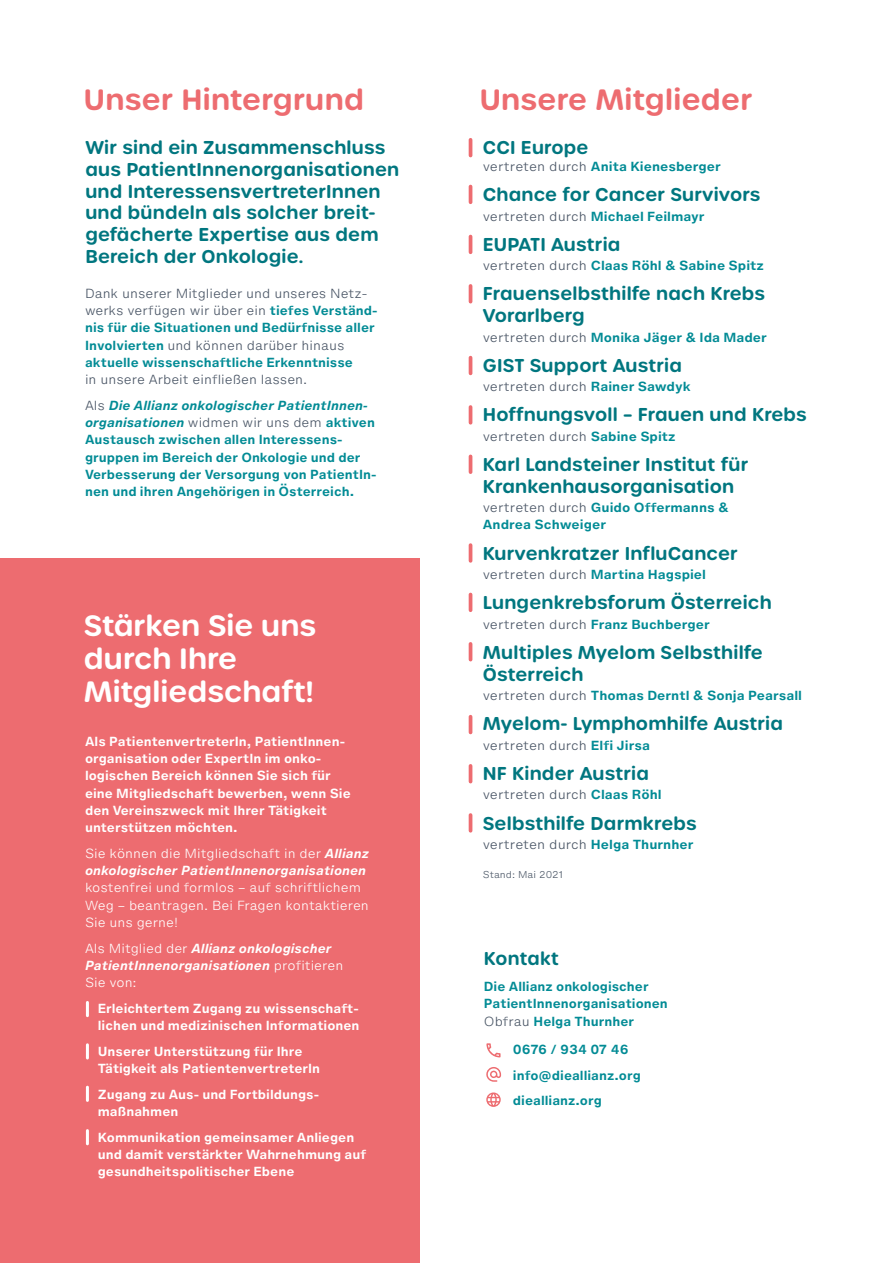
<style>
.page{position:relative;width:893px;height:1263px;background:#fff}
.page>*{position:absolute;margin:0;border:0;box-sizing:border-box;transform-origin:0 0}
.t1{font:600 28.5px/33px "Urbane Rounded";color:#fff}
.t2{font:600 28.5px "Urbane Rounded";letter-spacing:.01em;color:#ed6c70}
.t3{font:600 18px/21.8px "Urbane Rounded";letter-spacing:.01em;color:#00767f}
.t4{font:700 12px/17.2px "Helvetica Now Micro";color:#028b95}
.t5{font:700 12px/17.2px "Helvetica Now Micro";color:#fff}
.t6{font:italic 700 12px/17.2px "Helvetica Now Micro";color:#fff}
.t7{font:300 12px "Helvetica Now Micro";color:#485464}
.t8{font:300 12px/17.2px "Helvetica Now Micro";color:#fff}
.t9{font:italic 700 12px/25.8px "Helvetica Now Micro";color:#028b95}
.t10{font:300 9px "Helvetica Now Micro";color:#485464}
.s1{font-weight:300;color:#485464}
.s2{font-weight:300;font-style:normal;color:#485464}
.s3{font-style:italic}
.s4{font-weight:300;font-style:normal}
.s5{font-weight:700;color:#028b95}
</style>
<div class="page">
<div style="left:0;top:558px;width:419px;height:705px;background:#ed6c70"></div>
<hr style="left:469px;top:140px;width:3px;height:15px;background:#ed6c70">
<hr style="left:469px;top:187px;width:3px;height:15px;background:#ed6c70">
<hr style="left:469px;top:237px;width:3px;height:15px;background:#ed6c70">
<hr style="left:469px;top:286px;width:3px;height:16px;background:#ed6c70">
<hr style="left:469px;top:358px;width:3px;height:15px;background:#ed6c70">
<hr style="left:469px;top:407px;width:3px;height:16px;background:#ed6c70">
<hr style="left:469px;top:456px;width:3px;height:16px;background:#ed6c70">
<hr style="left:469px;top:545px;width:3px;height:16px;background:#ed6c70">
<hr style="left:469px;top:594px;width:3px;height:16px;background:#ed6c70">
<hr style="left:469px;top:644px;width:3px;height:16px;background:#ed6c70">
<hr style="left:469px;top:717px;width:3px;height:15px;background:#ed6c70">
<hr style="left:469px;top:766px;width:3px;height:15px;background:#ed6c70">
<hr style="left:469px;top:815px;width:3px;height:16px;background:#ed6c70">
<hr style="left:86px;top:1002px;width:3px;height:14px;background:#fff">
<svg style="left:86px;top:1045px;width:3px;height:13px"></svg>
<svg style="left:86px;top:1087px;width:3px;height:13px"></svg>
<hr style="left:86px;top:1130px;width:3px;height:14px;background:#fff">
<svg style="left:486px;top:1043px;width:15px;height:14px"></svg>
<svg style="left:486px;top:1067px;width:15px;height:15px"></svg>
<svg style="left:486px;top:1092px;width:15px;height:15px"></svg>
<h1 class="t2" style="left:84px;top:81px;width:282px">Unser Hintergrund</h1>
<h2 class="t3" style="left:85px;top:137px;width:315px">Wir sind ein Zusammenschluss aus PatientInnenorganisationen und InteressensvertreterInnen und bündeln als solcher breit&shy;gefächerte Expertise aus dem<br>Bereich der Onkologie.</h2>
<p class="t4" style="left:85px;top:285px;width:294px"><span class="s1">Dank unserer Mitglieder und unseres Netz&shy;werks verfügen wir über ein</span> tiefes Verständ&shy;nis für die Situationen und Bedürfnisse aller Involvierten <span class="s1">und können darüber hinaus </span>aktuelle wissenschaftliche Erkenntnisse</p>
<p class="t9" style="left:85px;top:367px;width:284px"><span class="s2">in unsere Arbeit einfließen lassen.<br>Als</span> Die Allianz onkologischer PatientInnen-</p>
<p class="t4" style="left:85px;top:414px;width:293px"><span class="s3">organisationen</span> <span class="s1">widmen wir uns dem</span> aktiven Austausch zwischen allen Interessens&shy;gruppen im Bereich der Onkologie und der Verbesserung der Versorgung von PatientIn&shy;nen und ihren Angehörigen in Österreich.</p>
<h1 class="t1" style="left:84px;top:610px;width:234px">Stärken Sie uns durch Ihre<br>Mitgliedschaft!</h1>
<p class="t5" style="left:85px;top:733px;width:267px">Als PatientenvertreterIn, PatientInnen&shy;organisation oder ExpertIn im onko&shy;logischen Bereich können Sie sich für eine Mitgliedschaft bewerben, wenn Sie den Vereinszweck mit Ihrer Tätigkeit unterstützen möchten.</p>
<p class="t6" style="left:85px;top:845px;width:286px"><span class="s4">Sie können die Mitgliedschaft in der</span> Allianz onkologischer PatientInnenorganisationen</p>
<p class="t8" style="left:85px;top:879px;width:285px">kostenfrei und formlos – auf schriftlichem<br>Weg – beantragen. Bei Fragen kontaktieren<br>Sie uns gerne!</p>
<p class="t6" style="left:85px;top:939px;width:260px"><span class="s4">Als Mitglied der</span> Allianz onkologischer<br>PatientInnenorganisationen <span class="s4">profitieren<br>Sie von:</span></p>
<p class="t5" style="left:98px;top:1000px;width:263px">Erleichtertem Zugang zu wissenschaft&shy;lichen und medizinischen Informationen</p>
<p class="t5" style="left:98px;top:1043px;width:224px">Unserer Unterstützung für Ihre<br>Tätigkeit als PatientenvertreterIn</p>
<p class="t5" style="left:98px;top:1086px;width:223px">Zugang zu Aus- und Fortbildungs&shy;maßnahmen</p>
<p class="t5" style="left:98px;top:1129px;width:270px">Kommunikation gemeinsamer Anliegen und damit verstärkter Wahrnehmung auf gesundheitspolitischer Ebene</p>
<h1 class="t2" style="left:480px;top:81px;width:274px">Unsere Mitglieder</h1>
<h2 class="t3" style="left:483px;top:136px;width:107px">CCI Europe</h2>
<p class="t4" style="left:483px;top:158px;width:240px"><span class="s1">vertreten durch</span> Anita Kienesberger</p>
<h2 class="t3" style="left:483px;top:184px;width:279px">Chance for Cancer Survivors</h2>
<p class="t4" style="left:483px;top:207px;width:223px"><span class="s1">vertreten durch</span> Michael Feilmayr</p>
<h2 class="t3" style="left:483px;top:233px;width:139px">EUPATI Austria</h2>
<p class="t4" style="left:483px;top:257px;width:283px"><span class="s1">vertreten durch</span> Claas Röhl &amp; Sabine Spitz</p>
<h2 class="t3" style="left:483px;top:283px;width:284px">Frauenselbsthilfe nach Krebs<br>Vorarlberg</h2>
<p class="t4" style="left:483px;top:328px;width:286px"><span class="s1">vertreten durch</span> Monika Jäger &amp; Ida Mader</p>
<h2 class="t3" style="left:483px;top:354px;width:201px">GIST Support Austria</h2>
<p class="t7" style="left:483px;top:378px;width:210px">vertreten durch <span class="s5">Rainer Sawdyk</span></p>
<h2 class="t3" style="left:483px;top:404px;width:326px">Hoffnungsvoll – Frauen und Krebs</h2>
<p class="t7" style="left:483px;top:427px;width:194px">vertreten durch <span class="s5">Sabine Spitz</span></p>
<h2 class="t3" style="left:483px;top:454px;width:267px">Karl Landsteiner Institut für<br>Krankenhausorganisation</h2>
<p class="t4" style="left:483px;top:499px;width:248px"><span class="s1">vertreten durch</span> Guido Offermanns &amp;<br>Andrea Schweiger</p>
<h2 class="t3" style="left:483px;top:542px;width:256px">Kurvenkratzer InfluCancer</h2>
<p class="t4" style="left:483px;top:566px;width:225px"><span class="s1">vertreten durch</span> Martina Hagspiel</p>
<h2 class="t3" style="left:483px;top:592px;width:290px">Lungenkrebsforum Österreich</h2>
<p class="t4" style="left:483px;top:616px;width:229px"><span class="s1">vertreten durch</span> Franz Buchberger</p>
<h2 class="t3" style="left:483px;top:642px;width:282px">Multiples Myelom Selbsthilfe<br>Österreich</h2>
<p class="t4" style="left:483px;top:687px;width:321px"><span class="s1">vertreten durch</span> Thomas Derntl &amp; Sonja Pearsall</p>
<h2 class="t3" style="left:483px;top:713px;width:302px">Myelom- Lymphomhilfe Austria</h2>
<p class="t7" style="left:483px;top:736px;width:169px">vertreten durch <span class="s5">Elfi Jirsa</span></p>
<h2 class="t3" style="left:483px;top:763px;width:168px">NF Kinder Austria</h2>
<p class="t7" style="left:483px;top:786px;width:180px">vertreten durch <span class="s5">Claas Röhl</span></p>
<h2 class="t3" style="left:483px;top:812px;width:215px">Selbsthilfe Darmkrebs</h2>
<p class="t7" style="left:483px;top:836px;width:212px">vertreten durch <span class="s5">Helga Thurnher</span></p>
<p class="t10" style="left:483px;top:867px;width:82px">Stand: Mai 2021</p>
<h2 class="t3" style="left:484px;top:948px;width:77px">Kontakt</h2>
<p class="t4" style="left:484px;top:978px;width:185px">Die Allianz onkologischer<br>PatientInnenorganisationen<br><span class="s1">Obfrau</span> Helga Thurnher</p>
<p class="t4" style="left:513px;top:1036px;width:129px;line-height:25.8px">0676 / 934 07 46 info@dieallianz.org dieallianz.org</p>
</div>
